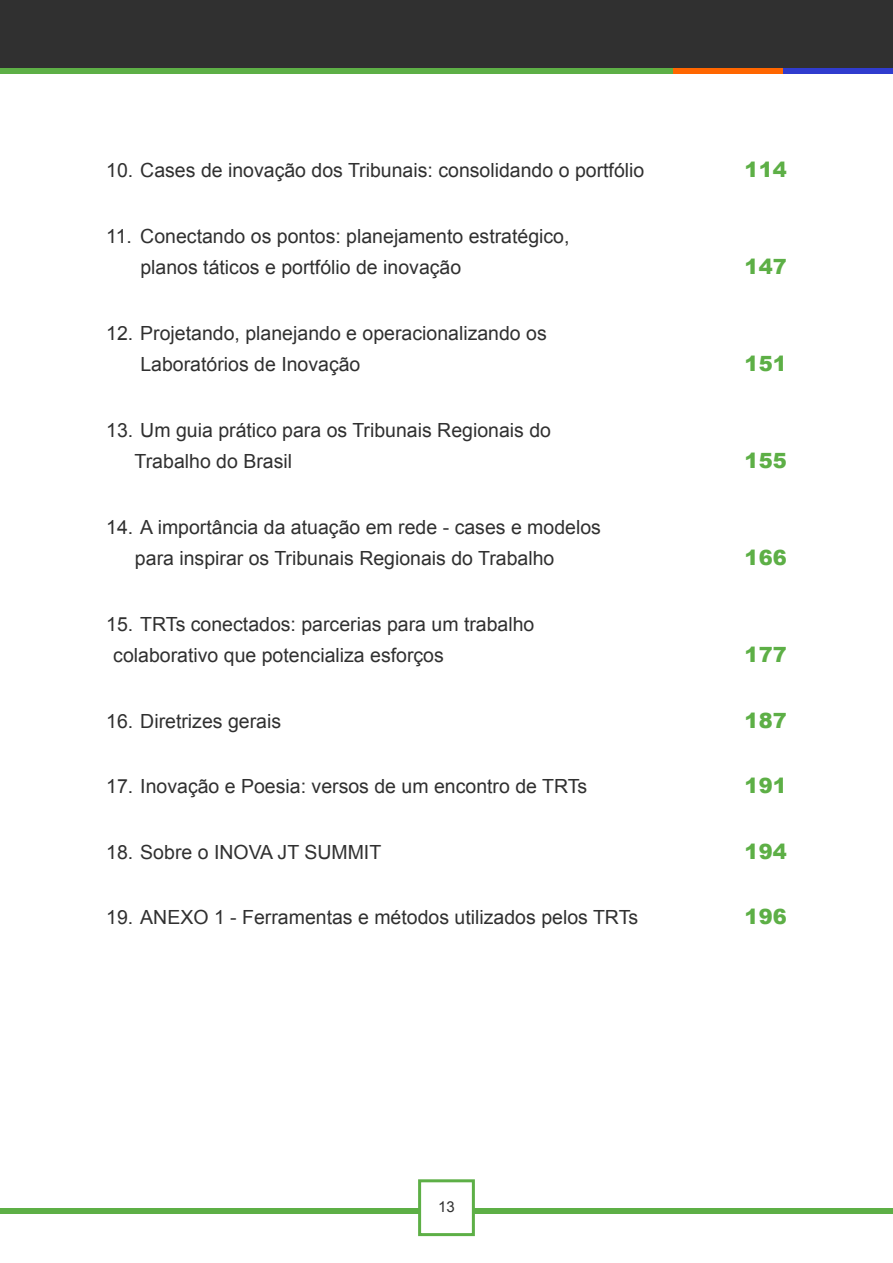
<style>
.page{position:relative;width:893px;height:1263px;background:#fff}
.page>*{position:absolute;margin:0;border:0;box-sizing:border-box;transform-origin:0 0}
.t1{font:900 21px "Arial";color:#5daf46}
.t2{font:19.5px/31.5px "Arial";color:#303030}
.t3{font:15px "Arial";color:#303030}
</style>
<div class="page">
<div style="left:0;top:0;width:893px;height:68px;background:#303030"></div>
<div style="left:0;top:68px;width:673px;height:6px;background:#5daf46"></div>
<div style="left:418px;top:1179px;width:57px;height:57px;border:3px solid #5daf46"></div>
<div style="left:0;top:1209px;width:419px;height:5px;background:#5daf46"></div>
<div style="left:474px;top:1209px;width:419px;height:5px;background:#5daf46"></div>
<div style="left:673px;top:68px;width:110px;height:6px;background:#f60"></div>
<div style="left:783px;top:68px;width:110px;height:6px;background:#303cce"></div>
<p class="t2" style="left:106px;top:155px;width:540px">10. Cases de inovação dos Tribunais: consolidando o portfólio</p>
<p class="t1" style="left:745px;top:154px;width:44px">114</p>
<p class="t2" style="left:140px;top:220px;width:431px;text-indent:-34px">11. Conectando os pontos: planejamento estratégico, planos táticos e portfólio de inovação</p>
<p class="t2" style="left:140px;top:317px;width:408px;text-indent:-34px">12. Projetando, planejando e operacionalizando os<br>Laboratórios de Inovação</p>
<p class="t2" style="left:135px;top:414px;width:418px;text-indent:-28px">13. Um guia prático para os Tribunais Regionais do<br>Trabalho do Brasil</p>
<p class="t2" style="left:135px;top:511px;width:467px;text-indent:-29px">14. A importância da atuação em rede - cases e modelos para inspirar os Tribunais Regionais do Trabalho</p>
<p class="t2" style="left:113px;top:608px;width:423px;text-indent:-7px">15. TRTs conectados: parcerias para um trabalho colaborativo que potencializa esforços</p>
<p class="t1" style="left:745px;top:251px;width:44px">147</p>
<p class="t1" style="left:745px;top:348px;width:44px">151</p>
<p class="t1" style="left:745px;top:445px;width:44px">155</p>
<p class="t1" style="left:745px;top:542px;width:44px">166</p>
<p class="t1" style="left:745px;top:639px;width:44px">177</p>
<p class="t2" style="left:106px;top:705px;width:176px">16. Diretrizes gerais</p>
<p class="t1" style="left:745px;top:705px;width:44px">187</p>
<p class="t2" style="left:106px;top:771px;width:482px">17. Inovação e Poesia: versos de um encontro de TRTs</p>
<p class="t1" style="left:745px;top:770px;width:44px">191</p>
<p class="t2" style="left:106px;top:836px;width:276px">18. Sobre o INOVA JT SUMMIT</p>
<p class="t1" style="left:745px;top:836px;width:44px">194</p>
<p class="t2" style="left:106px;top:902px;width:533px">19. ANEXO 1 - Ferramentas e métodos utilizados pelos TRTs</p>
<p class="t1" style="left:745px;top:901px;width:44px">196</p>
<p class="t3" style="left:438px;top:1197px;width:18px">13</p>
</div>
